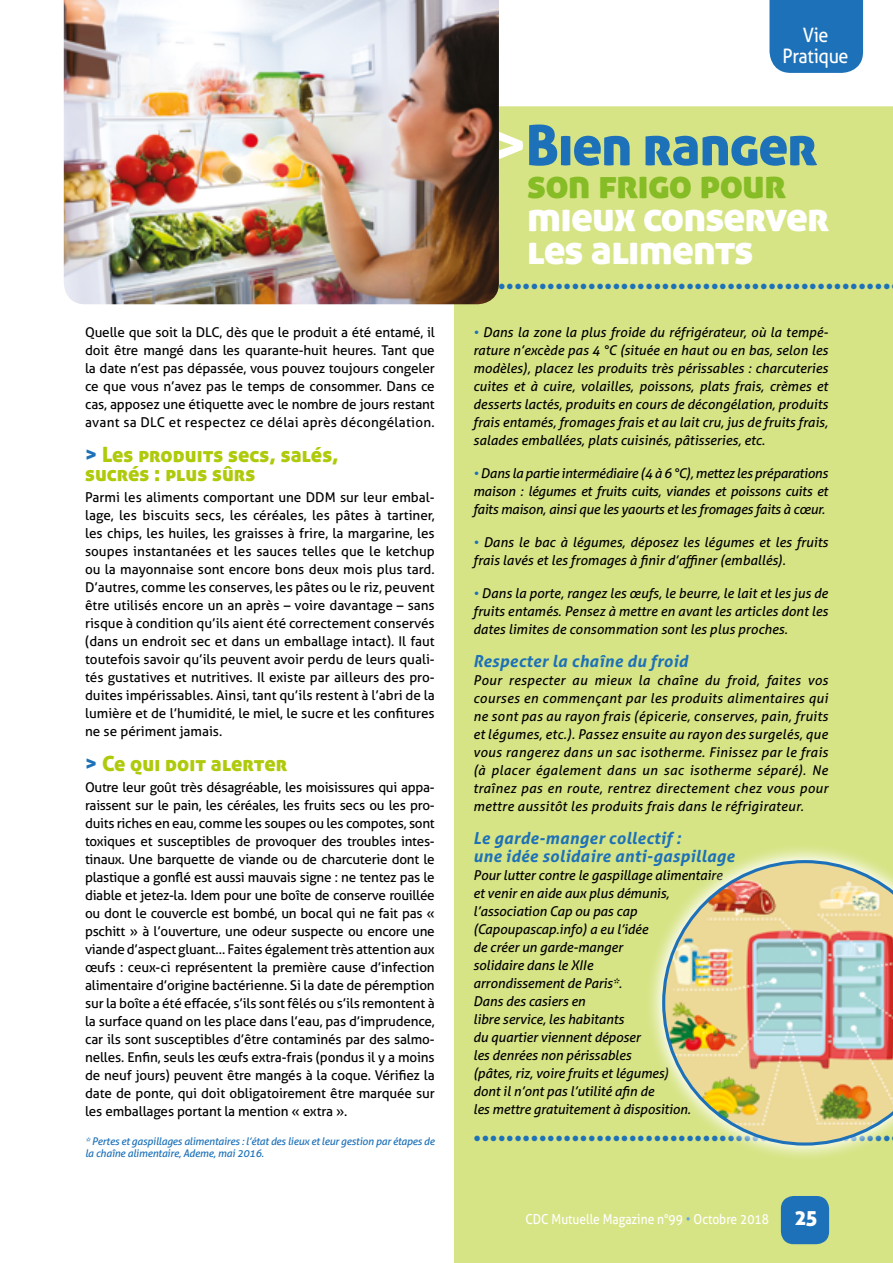
<style>
.page{position:relative;width:893px;height:1263px;background:#fff}
.page>*{position:absolute;margin:0;border:0;box-sizing:border-box;transform-origin:0 0}
.t1{font:55.5px "Aller Display";letter-spacing:-.02em;color:#1d71b8}
.t2{font:40.5px/33px "Aller Display";letter-spacing:-.02em;color:#fff}
.t3{font:40.5px "Aller Display";letter-spacing:-.02em;color:#86bc25}
.t4{font:21px "Minion Pro";color:#1d71b8}
.t5{font:21px/19.5px "Aller Display";letter-spacing:.005em;color:#afca0b}
.t6{font:21px "Aller Display";color:#fff}
.t7{font:19.8px/21.6px "Aller";letter-spacing:-.02em;color:#fff;text-align:center;scale:.91 1}
.t8{font:italic 700 16.5px/18px "Aller";letter-spacing:.02em;color:#1d71b8}
.t9{font:13.8px "Aller";color:#fff;scale:.87 1}
.t10{font:13.5px/18px "Aller";color:#000;text-align:justify}
.t11{font:italic 13.5px/18px "Aller";letter-spacing:-.01em;color:#000;text-align:justify}
.t12{font:italic 10.5px/12px "Aller";letter-spacing:-.02em;color:#1d71b8}
.s1{color:#1d71b8}
.s2{color:#fff}
.s3{color:#6ca5da}
</style>
<div class="page">
<div style="left:454px;top:106px;width:439px;height:1157px;background:#d7e485"></div>
<div style="left:769px;top:0;width:94px;height:73px;background:#1d71b8"></div>
<div style="left:781px;top:1196px;width:48px;height:48px;background:#1d71b8;border-radius:13px"></div>
<img style="left:64px;top:0;width:435px;height:304px">
<svg style="left:645px;top:843px;width:248px;height:319px;background:#d9e58d"></svg>
<img style="left:662px;top:860px;width:231px;height:285px">
<p class="t10" style="left:85px;top:324px;width:351px">Quelle que soit la DLC, dès que le produit a été entamé, il doit être mangé dans les quarante-huit heures. Tant que la date n’est pas dépassée, vous pouvez toujours congeler ce que vous n’avez pas le temps de consommer. Dans ce cas, apposez une étiquette avec le nombre de jours restant avant sa DLC et respectez ce délai après décongélation.</p>
<h3 class="t5" style="left:85px;top:444px;width:255px"><span class="s1">&gt;</span> Les produits secs, salés, sucrés : plus sûrs</h3>
<p class="t10" style="left:85px;top:489px;width:351px">Parmi les aliments comportant une DDM sur leur embal&shy;lage, les biscuits secs, les céréales, les pâtes à tartiner, les chips, les huiles, les graisses à frire, la margarine, les soupes instantanées et les sauces telles que le ketchup ou la mayonnaise sont encore bons deux mois plus tard.<br>D’autres, comme les conserves, les pâtes ou le riz, peuvent être utilisés encore un an après – voire davantage – sans risque à condition qu’ils aient été correctement conservés (dans un endroit sec et dans un emballage intact). Il faut toutefois savoir qu’ils peuvent avoir perdu de leurs quali&shy;tés gustatives et nutritives. Il existe par ailleurs des pro&shy;duites impérissables. Ainsi, tant qu’ils restent à l’abri de la lumière et de l’humidité, le miel, le sucre et les confitures ne se périment jamais.</p>
<h3 class="t5" style="left:85px;top:753px;width:204px"><span class="s1">&gt;</span> Ce qui doit alerter</h3>
<p class="t10" style="left:85px;top:778px;width:351px">Outre leur goût très désagréable, les moisissures qui appa&shy;raissent sur le pain, les céréales, les fruits secs ou les pro&shy;duits riches en eau, comme les soupes ou les compotes, sont toxiques et susceptibles de provoquer des troubles intes&shy;tinaux. Une barquette de viande ou de charcuterie dont le plastique a gonflé est aussi mauvais signe : ne tentez pas le diable et jetez-la. Idem pour une boîte de conserve rouillée ou dont le couvercle est bombé, un bocal qui ne fait pas « pschitt » à l’ouverture, une odeur suspecte ou encore une viande d’aspect gluant… Faites également très attention aux œufs : ceux-ci représentent la première cause d’infection alimentaire d’origine bactérienne. Si la date de péremption sur la boîte a été effacée, s’ils sont fêlés ou s’ils remontent à la surface quand on les place dans l’eau, pas d’imprudence, car ils sont susceptibles d’être contaminés par des salmo&shy;nelles. Enfin, seuls les œufs extra-frais (pondus il y a moins de neuf jours) peuvent être mangés à la coque. Vérifiez la date de ponte, qui doit obligatoirement être marquée sur les emballages portant la mention « extra ».</p>
<p class="t12" style="left:85px;top:1135px;width:351px">* Pertes et gaspillages alimentaires : l’état des lieux et leur gestion par étapes de la chaîne alimentaire, Ademe, mai 2016.</p>
<h3 class="t7" style="left:783px;top:24px;width:74px">Vie<br>Pratique</h3>
<h1 class="t1" style="left:495px;top:110px;width:324px"><span class="s2">&gt;</span>Bien ranger</h1>
<h2 class="t3" style="left:527px;top:158px;width:261px">son frigo pour</h2>
<h2 class="t2" style="left:527px;top:199px;width:304px">mieux conserver les aliments</h2>
<h3 class="t4" style="left:473px;top:270px;width:419px">•••••••••••••••••••••••••••••••••••••••••••••••••••</h3>
<p class="t11" style="left:473px;top:323px;width:356px"><span class="s1">•</span> Dans la zone la plus froide du réfrigérateur, où la tempé&shy;rature n’excède pas 4 °C (située en haut ou en bas, selon les modèles), placez les produits très périssables : charcuteries cuites et à cuire, volailles, poissons, plats frais, crèmes et desserts lactés, produits en cours de décongélation, produits frais entamés, fromages frais et au lait cru, jus de fruits frais, salades emballées, plats cuisinés, pâtisseries, etc.</p>
<p class="t11" style="left:473px;top:464px;width:356px"><span class="s1">•</span> Dans la partie intermédiaire (4 à 6 °C), mettez les préparations maison : légumes et fruits cuits, viandes et poissons cuits et faits maison, ainsi que les yaourts et les fromages faits à cœur.</p>
<p class="t11" style="left:473px;top:533px;width:356px"><span class="s1">•</span> Dans le bac à légumes, déposez les légumes et les fruits frais lavés et les fromages à finir d’affiner (emballés).</p>
<p class="t11" style="left:473px;top:584px;width:356px"><span class="s1">•</span> Dans la porte, rangez les œufs, le beurre, le lait et les jus de fruits entamés. Pensez à mettre en avant les articles dont les dates limites de consommation sont les plus proches.</p>
<p class="t8" style="left:473px;top:652px;width:216px">Respecter la chaîne du froid</p>
<p class="t11" style="left:473px;top:671px;width:356px">Pour respecter au mieux la chaîne du froid, faites vos courses en commençant par les produits alimentaires qui ne sont pas au rayon frais (épicerie, conserves, pain, fruits et légumes, etc.). Passez ensuite au rayon des surgelés, que vous rangerez dans un sac isotherme. Finissez par le frais (à placer également dans un sac isotherme séparé). Ne traînez pas en route, rentrez directement chez vous pour mettre aussitôt les produits frais dans le réfrigirateur.</p>
<p class="t8" style="left:473px;top:829px;width:263px">Le garde-manger collectif :<br>une idée solidaire anti-gaspillage</p>
<p class="t11" style="left:473px;top:866px;width:251px;text-align:left">Pour lutter contre le gaspillage alimentaire et venir en aide aux plus démunis, l’association Cap ou pas cap (Capoupascap.info) a eu l’idée<br>de créer un garde-manger<br>solidaire dans le XIIe<br>arrondissement de Paris*.<br>Dans des casiers en<br>libre service, les habitants<br>du quartier viennent déposer<br>les denrées non périssables<br>(pâtes, riz, voire fruits et légumes)<br>dont il n’ont pas l’utilité afin de<br>les mettre gratuitement à disposition.</p>
<h3 class="t4" style="left:473px;top:1122px;width:419px">•••••••••••••••••••••••••••••••••••••••••••••••••••</h3>
<p class="t9" style="left:525px;top:1211px;width:281px">CDC Mutuelle Magazine n°99 <span class="s3">•</span> Octobre 2018</p>
<h3 class="t6" style="left:795px;top:1204px;width:24px">25</h3>
</div>
